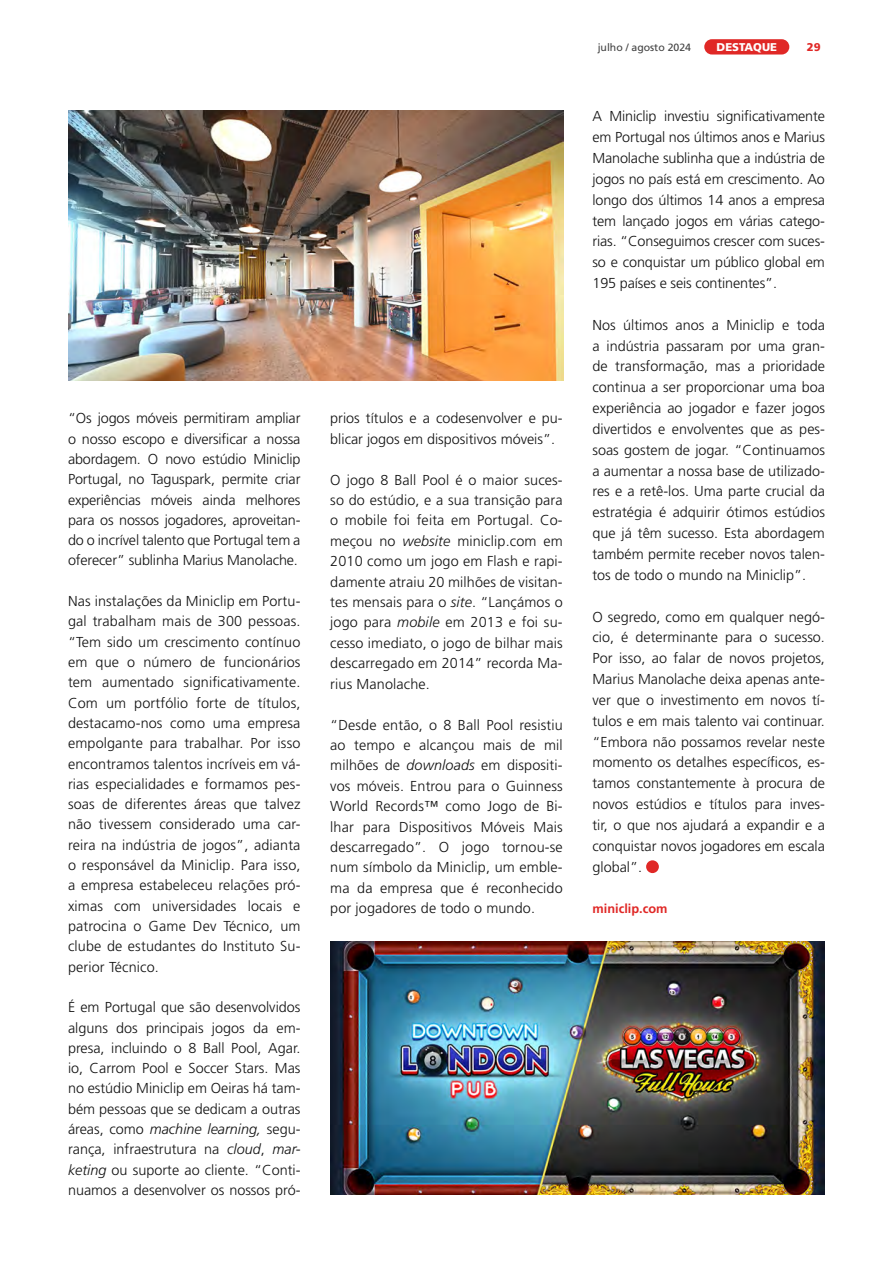
<style>
.page{position:relative;width:893px;height:1263px;background:#fff}
.page>*{position:absolute;margin:0;border:0;box-sizing:border-box;transform-origin:0 0}
.t1{font:300 14.4px/20.2px "Frutiger LT Std";color:#121212;text-align:justify}
.t2{font:700 12.75px "Frutiger LT Std";color:#e02826}
.t3{font:900 11.25px "Frutiger LT Std";color:#fff}
.t4{font:900 11.25px "Frutiger LT Std";color:#e02826}
.t5{font:10.5px "Frutiger LT Std";color:#414141}
.s1{font-style:italic}
</style>
<div class="page">
<div style="left:704px;top:39px;width:85px;height:16px;background:#e02826;border-radius:8px"></div>
<img style="left:68px;top:111px;width:495px;height:270px">
<img style="left:330px;top:942px;width:495px;height:253px">
<div style="left:646px;top:860px;width:13px;height:13px;background:#e02826;border-radius:50%"></div>
<p class="t1" style="left:68px;top:408px;width:234px">“Os jogos móveis permitiram ampliar o nosso escopo e diversificar a nossa abordagem. O novo estúdio Miniclip Portugal, no Taguspark, permite criar experiências móveis ainda melhores para os nossos jogadores, aproveitan&shy;do o incrível talento que Portugal tem a oferecer” sublinha Marius Manolache.</p>
<p class="t1" style="left:68px;top:591px;width:234px">Nas instalações da Miniclip em Portu&shy;gal trabalham mais de 300 pessoas. “Tem sido um crescimento contínuo em que o número de funcionários tem aumentado significativamente.<br>Com um portfólio forte de títulos, destacamo-nos como uma empresa empolgante para trabalhar. Por isso encontramos talentos incríveis em vá&shy;rias especialidades e formamos pes&shy;soas de diferentes áreas que talvez não tivessem considerado uma car&shy;reira na indústria de jogos”, adianta o responsável da Miniclip. Para isso, a empresa estabeleceu relações pró&shy;ximas com universidades locais e patrocina o Game Dev Técnico, um clube de estudantes do Instituto Su&shy;perior Técnico.</p>
<p class="t1" style="left:68px;top:997px;width:234px">É em Portugal que são desenvolvidos alguns dos principais jogos da em&shy;presa, incluindo o 8 Ball Pool, Agar. io, Carrom Pool e Soccer Stars. Mas no estúdio Miniclip em Oeiras há tam&shy;bém pessoas que se dedicam a outras áreas, como <span class="s1">machine learning,</span> segu&shy;rança, infraestrutura na <span class="s1">cloud</span>, <span class="s1">mar&shy;keting</span> ou suporte ao cliente. “Conti&shy;nuamos a desenvolver os nossos pró-</p>
<p class="t1" style="left:330px;top:408px;width:234px">prios títulos e a codesenvolver e pu&shy;blicar jogos em dispositivos móveis”.</p>
<p class="t1" style="left:330px;top:470px;width:234px">O jogo 8 Ball Pool é o maior suces&shy;so do estúdio, e a sua transição para o mobile foi feita em Portugal. Co&shy;meçou no <span class="s1">website</span> miniclip.com em 2010 como um jogo em Flash e rapi&shy;damente atraiu 20 milhões de visitan&shy;tes mensais para o <span class="s1">site</span>. “Lançámos o jogo para <span class="s1">mobile</span> em 2013 e foi su&shy;cesso imediato, o jogo de bilhar mais descarregado em 2014” recorda Ma&shy;rius Manolache.</p>
<p class="t1" style="left:330px;top:714px;width:234px">“Desde então, o 8 Ball Pool resistiu ao tempo e alcançou mais de mil milhões de <span class="s1">downloads</span> em dispositi&shy;vos móveis. Entrou para o Guinness World Records™ como Jogo de Bi&shy;lhar para Dispositivos Móveis Mais descarregado”. O jogo tornou-se num símbolo da Miniclip, um emble&shy;ma da empresa que é reconhecido por jogadores de todo o mundo.</p>
<p class="t5" style="left:598px;top:41px;width:95px">julho / agosto 2024</p>
<p class="t3" style="left:717px;top:40px;width:62px">DESTAQUE</p>
<p class="t4" style="left:807px;top:40px;width:15px">29</p>
<p class="t1" style="left:592px;top:106px;width:234px;line-height:20.9px">A Miniclip investiu significativamente em Portugal nos últimos anos e Marius Manolache sublinha que a indústria de jogos no país está em crescimento. Ao longo dos últimos 14 anos a empresa tem lançado jogos em várias catego&shy;rias. “Conseguimos crescer com suces&shy;so e conquistar um público global em 195 países e seis continentes”.</p>
<p class="t1" style="left:592px;top:315px;width:234px;line-height:20.9px">Nos últimos anos a Miniclip e toda a indústria passaram por uma gran&shy;de transformação, mas a prioridade continua a ser proporcionar uma boa experiência ao jogador e fazer jogos divertidos e envolventes que as pes&shy;soas gostem de jogar. “Continuamos a aumentar a nossa base de utilizado&shy;res e a retê-los. Uma parte crucial da estratégia é adquirir ótimos estúdios que já têm sucesso. Esta abordagem também permite receber novos talen&shy;tos de todo o mundo na Miniclip”.</p>
<p class="t1" style="left:592px;top:606px;width:234px;line-height:20.9px">O segredo, como em qualquer negó&shy;cio, é determinante para o sucesso.<br>Por isso, ao falar de novos projetos, Marius Manolache deixa apenas ante&shy;ver que o investimento em novos tí&shy;tulos e em mais talento vai continuar. “Embora não possamos revelar neste momento os detalhes específicos, es&shy;tamos constantemente à procura de novos estúdios e títulos para inves&shy;tir, o que nos ajudará a expandir e a conquistar novos jogadores em escala global”.</p>
<p class="t2" style="left:592px;top:901px;width:77px">miniclip.com</p>
</div>
